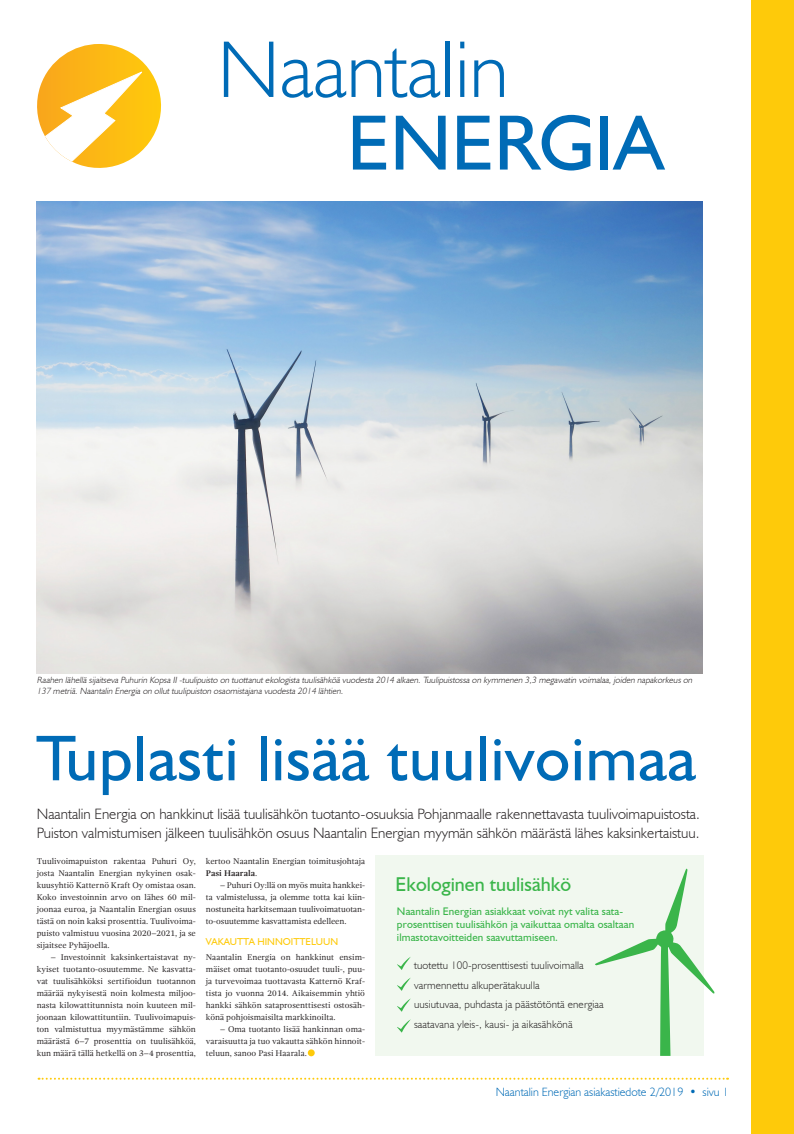
<style>
.page{position:relative;width:794px;height:1134px;background:#fff}
.page>*{position:absolute;margin:0;border:0;box-sizing:border-box;transform-origin:0 0}
.t1{font:300 81px "Humanist 521 BT";color:#006bb6}
.t2{font:78.8px "Humanist 521 BT";color:#006bb6}
.Ots_1{font:65px "Humanist 521 BT";letter-spacing:.015em;color:#006bb6}
.Ots3{font:20px "Humanist 521 BT";color:#3ab54a}
.inkku{font:300 15px/19px "Humanist 521 BT";color:#231f20}
.t3{font:300 12px "Humanist 521 BT";color:#006bb6}
.inkku-2{font:300 11px "Humanist 521 BT";letter-spacing:.01em;color:#231f20}
.inkku-3{font:11px/13px "Humanist 521 BT";letter-spacing:.01em;color:#3ab54a}
.Väliots_kelt_pitkät{font:10px "Humanist 521 BT";color:#feca0a}
.kuvateksti{font:italic 300 9px/10.8px "Humanist 521 BT";letter-spacing:.005em;color:#231f20}
.leipis_pitkät_kappal{font:8.5px/12px "Gandhi Serif";color:#231f20;text-align:justify}
.leipis_pitkät{font:8.5px/12px "Gandhi Serif";color:#231f20;text-align:justify}
.s1{font-weight:700}
</style>
<div class="page">
<div style="left:751px;top:0;width:43px;height:1134px;background:#feca0a"></div>
<svg style="left:39px;top:1078px;width:689px;height:2px"></svg>
<img style="left:37px;top:202px;width:665px;height:471px">
<svg style="left:37px;top:44px;width:124px;height:124px"></svg>
<div style="left:308px;top:1049px;width:7px;height:7px;background:#feca0a;border-radius:50%"></div>
<div style="left:375px;top:855px;width:328px;height:201px;background:#f1f8ef"></div>
<svg style="left:595px;top:868px;width:119px;height:188px"></svg>
<svg style="left:397px;top:957px;width:14px;height:13px"></svg>
<svg style="left:397px;top:977px;width:14px;height:14px"></svg>
<svg style="left:397px;top:998px;width:14px;height:14px"></svg>
<svg style="left:397px;top:1019px;width:14px;height:13px"></svg>
<p class="t1" style="left:217px;top:20px;width:293px">Naantalin</p>
<p class="t2" style="left:347px;top:94px;width:318px">ENERGIA</p>
<p class="kuvateksti" style="left:37px;top:675px;width:659px">Raahen lähellä sijaitseva Puhurin Kopsa II-tuulipuisto on tuottanutekologista tuulisähköä vuodesta 2014 alkaen.Tuulipuistossa on kymmenen 3,3 megawatin voimalaa,joiden napakorkeuson<br>137 metriä.Naantalin Energia on olluttuulipuiston osaomistajana vuodesta 2014 lähtien.</p>
<p class="Ots_1" style="left:36px;top:718px;width:661px">Tuplasti lisää tuulivoimaa</p>
<p class="inkku" style="left:37px;top:804px;width:664px">Naantalin Energia on hankkinut lisää tuulisähkön tuotanto-osuuksia Pohjanmaalle rakennettavasta tuulivoimapuistosta.<br>Puiston valmistumisen jälkeen tuulisähkön osuus Naantalin Energian myymän sähkön määrästä lähes kaksinkertaistuu.</p>
<p class="Ots3" style="left:395px;top:872px;width:177px">Ekologinen tuulisähkö</p>
<p class="inkku-3" style="left:397px;top:905px;width:239px">Naantalin Energian asiakkaat voivat nyt valita sata&shy;prosenttisen tuulisähkön ja vaikuttaa omalta osaltaan ilmastotavoitteiden saavuttamiseen.</p>
<p class="inkku-2" style="left:414px;top:959px;width:171px">tuotettu 100-prosenttisesti tuulivoimalla</p>
<p class="inkku-2" style="left:414px;top:978px;width:127px">varmennettu alkuperätakuulla</p>
<p class="inkku-2" style="left:414px;top:998px;width:191px">uusiutuvaa, puhdasta ja päästötöntä energiaa</p>
<p class="inkku-2" style="left:414px;top:1017px;width:160px">saatavana yleis-, kausi- ja aikasähkönä</p>
<p class="leipis_pitkät" style="left:37px;top:855px;width:161px">Tuulivoimapuiston rakentaa Puhuri Oy, josta Naantalin Energian nykyinen osak&shy;kuusyhtiö Katternö Kraft Oy omistaa osan.<br>Koko investoinnin arvo on lähes 60 mil&shy;joonaa euroa, ja Naantalin Energian osuus tästä on noin kaksi prosenttia. Tuulivoima&shy;puisto valmistuu vuosina 2020–2021, ja se sijaitsee Pyhäjoella.</p>
<p class="leipis_pitkät_kappal" style="left:37px;top:951px;width:161px;text-indent:14px">– Investoinnit kaksinkertaistavat ny&shy;kyiset tuotanto-osuutemme. Ne kasvatta&shy;vat tuulisähköksi sertifioidun tuotannon määrää nykyisestä noin kolmesta miljoo&shy;nasta kilowattitunnista noin kuuteen mil&shy;joonaan kilowattituntiin. Tuulivoimapuis&shy;ton valmistuttua myymästämme sähkön määrästä 6–7 prosenttia on tuulisähköä, kun määrä tällä hetkellä on 3–4 prosenttia,</p>
<p class="leipis_pitkät_kappal" style="left:206px;top:855px;width:161px">kertoo Naantalin Energian toimitusjohtaja<br><span class="s1">Pasi Haarala</span>.</p>
<p class="leipis_pitkät_kappal" style="left:206px;top:879px;width:161px;text-indent:14px">– Puhuri Oy:llä on myös muita hankkei&shy;ta valmistelussa, ja olemme totta kai kiin&shy;nostuneita harkitsemaan tuulivoimatuotan&shy;to-osuutemme kasvattamista edelleen.</p>
<p class="Väliots_kelt_pitkät" style="left:206px;top:935px;width:134px">VAKAUTTA HINNOITTELUUN</p>
<p class="leipis_pitkät" style="left:206px;top:951px;width:161px">Naantalin Energia on hankkinut ensim&shy;mäiset omat tuotanto-osuudet tuuli-, puu&shy;ja turvevoimaa tuottavasta Katternö Kraf&shy;tista jo vuonna 2014. Aikaisemmin yhtiö hankki sähkön sataprosenttisesti ostosäh&shy;könä pohjoismaisilta markkinoilta.</p>
<p class="leipis_pitkät_kappal" style="left:206px;top:1023px;width:161px;text-indent:14px">– Oma tuotanto lisää hankinnan oma&shy;varaisuutta ja tuo vakautta sähkön hinnoit&shy;teluun, sanoo Pasi Haarala.</p>
<h3 class="t3" style="left:496px;top:1085px;width:234px">Naantalin Energian asiakastiedote 2/2019 • sivu 1</h3>
</div>
